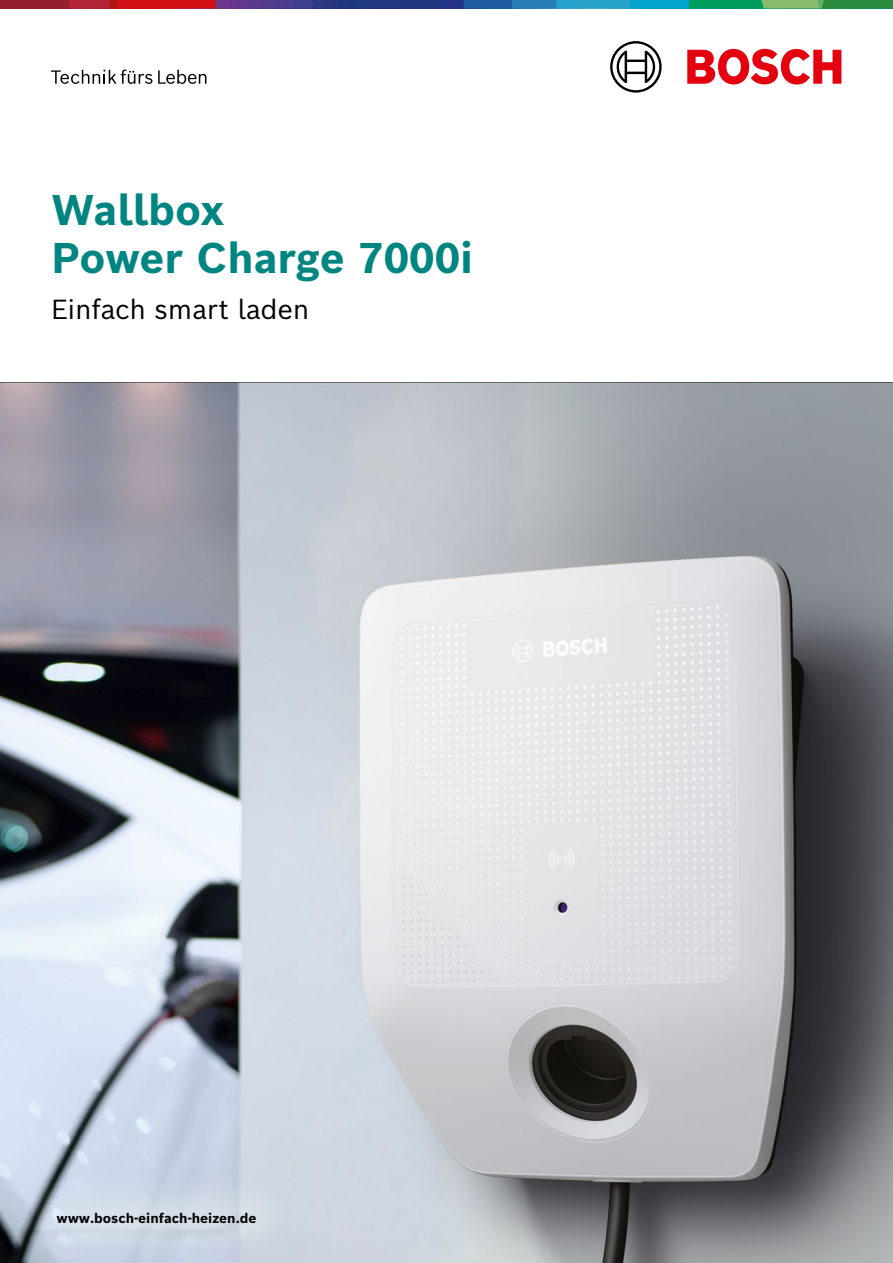
<style>
.page{position:relative;width:893px;height:1263px;background:#fff}
.page>*{position:absolute;margin:0;border:0;box-sizing:border-box;transform-origin:0 0}
.t1{font:700 42px/48.3px "Bosch Sans";color:#008581}
.t2{font:27px "Bosch Sans";letter-spacing:-.01em;color:#000}
.t3{font:700 13.5px "Bosch Sans";color:#000}
</style>
<div class="page">
<img style="left:0;top:383px;width:893px;height:880px">
<svg style="left:51px;top:70px;width:101px;height:14px"></svg>
<svg style="left:158px;top:70px;width:48px;height:14px"></svg>
<div style="left:0;top:0;width:69px;height:9px;background:#94202f"></div>
<svg style="left:69px;top:0;width:824px;height:9px;background:#486277"></svg>
<div style="left:16px;top:1170px;width:281px;height:93px;background:#fff;opacity:.75"></div>
<svg style="left:687px;top:49px;width:154px;height:36px"></svg>
<svg style="left:610px;top:41px;width:52px;height:52px"></svg>
<h1 class="t1" style="left:51px;top:185px;width:424px">Wallbox<br>Power Charge 7000i</h1>
<h2 class="t2" style="left:51px;top:291px;width:260px">Einfach smart laden</h2>
<p class="t3" style="left:56px;top:1209px;width:202px">www.bosch-einfach-heizen.de</p>
</div>
